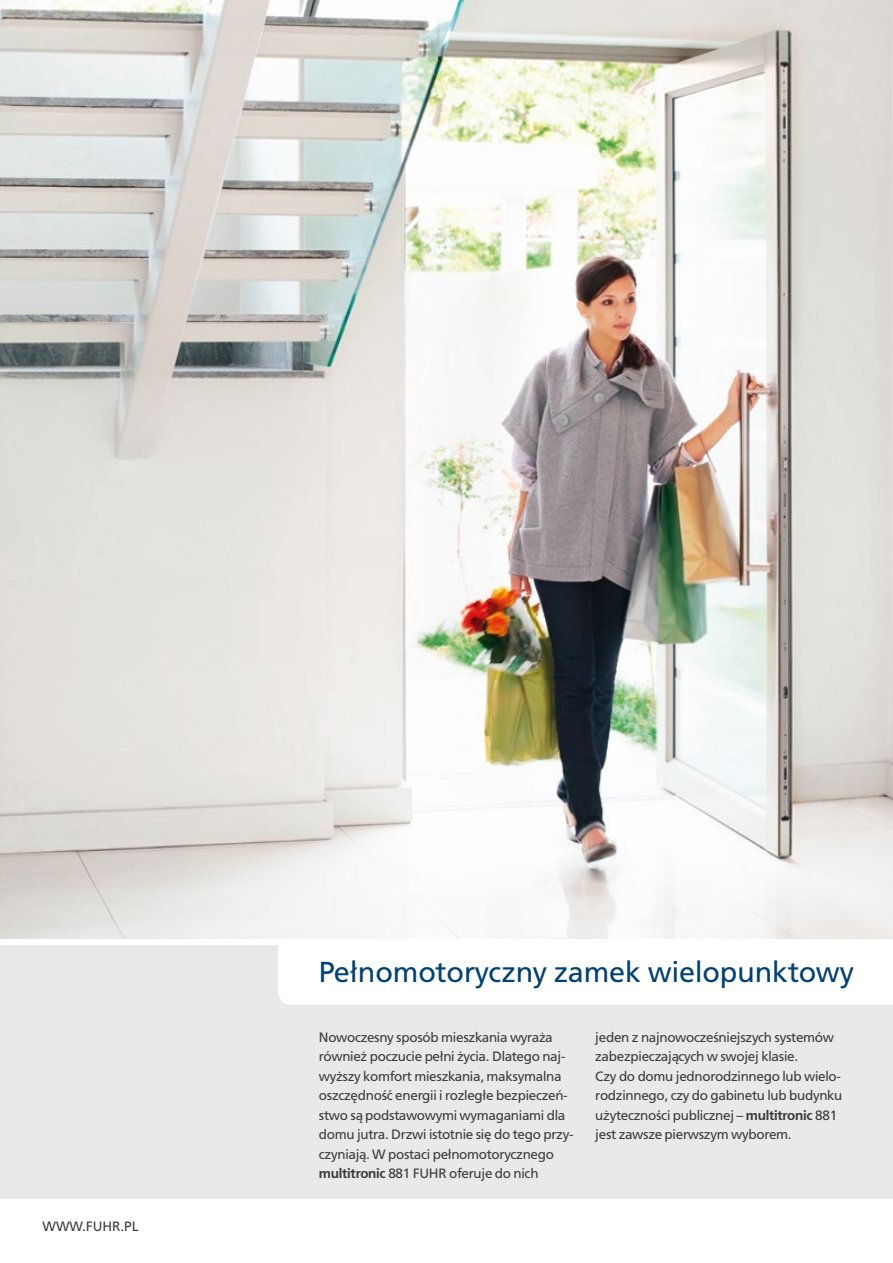
<style>
.page{position:relative;width:893px;height:1263px;background:#fff}
.page>*{position:absolute;margin:0;border:0;box-sizing:border-box;transform-origin:0 0}
.t1{font:28.8px "Free Set";color:#004174}
.Standart_9_14_5{font:13.5px/19.5px "Free Set";letter-spacing:-.02em;color:#3c3c3b}
.Standart_9_14_5-2{font:13.5px "Free Set";color:#3c3c3b}
.s1{font-weight:600}
</style>
<div class="page">
<div style="left:0;top:945px;width:893px;height:254px;background:#e9e9e9"></div>
<div style="left:278px;top:945px;width:615px;height:60px;background:#fff"></div>
<img style="left:0;top:0;width:893px;height:939px">
<p class="Standart_9_14_5-2" style="left:43px;top:1218px;width:97px">WWW.FUHR.PL</p>
<p class="t1" style="left:319px;top:955px;width:537px">Pełnomotoryczny zamek wielopunktowy</p>
<p class="Standart_9_14_5" style="left:319px;top:1027px;width:256px">Nowoczesny sposób mieszkania wyraża również poczucie pełni życia. Dlatego naj&shy;wyższy komfort mieszkania, maksymalna oszczędność energii i rozległe bezpieczeń&shy;stwo są podstawowymi wymaganiami dla domu jutra. Drzwi istotnie się do tego przy&shy;czyniają. W postaci pełnomotorycznego <span class="s1">multitronic</span> 881 FUHR oferuje do nich</p>
<p class="Standart_9_14_5" style="left:595px;top:1027px;width:248px">jeden z najnowocześniejszych systemów zabezpieczających w swojej klasie.<br>Czy do domu jednorodzinnego lub wielo&shy;rodzinnego, czy do gabinetu lub budynku użyteczności publicznej – <span class="s1">multitronic</span> 881 jest zawsze pierwszym wyborem.</p>
</div>
